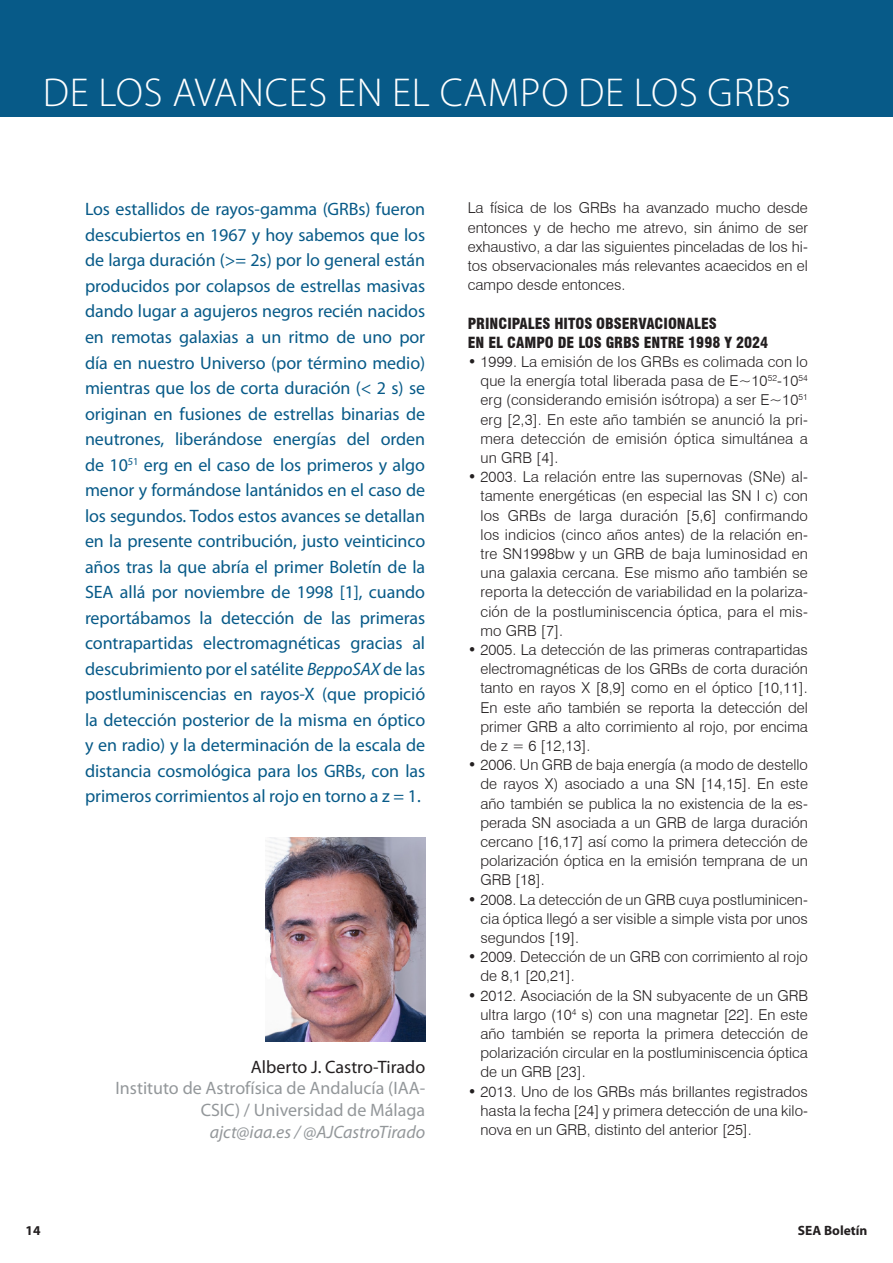
<style>
.page{position:relative;width:893px;height:1263px;background:#fff}
.page>*{position:absolute;margin:0;border:0;box-sizing:border-box;transform-origin:0 0}
.t1{font:300 40.5px "Myriad Pro";letter-spacing:.02em;color:#fff}
.Body_1{font:18px/25.5px "Myriad Pro";letter-spacing:-.005em;color:#075a88;text-align:justify}
.gray_body_text{font:18px/21.6px "Myriad Pro";color:#93979a;text-align:right}
.gray_body_text-2{font:italic 18px "Myriad Pro";color:#93979a}
.Body_1-2{font:18px "Myriad Pro";color:#231f20}
.Body_1-3{font:300 15px/19.2px "Swiss 721 BT";color:#231f20;text-align:justify}
.Body_1-4{font:900 condensed 15px "Swiss 721 BT";color:#231f20}
.t2{font:700 13.5px "Myriad Pro";color:#231f20}
.s1{font-style:italic}
</style>
<div class="page">
<div style="left:0;top:0;width:893px;height:117px;background:#075a88"></div>
<img style="left:266px;top:838px;width:159px;height:203px">
<p class="t1" style="left:43px;top:68px;width:749px">DE LOS AVANCES EN EL CAMPO DE LOS GRBs</p>
<p class="Body_1" style="left:85px;top:196px;width:342px">Los estallidos de rayos-gamma (GRBs) fueron descubiertos en 1967 y hoy sabemos que los de larga duración (&gt;= 2s) por lo general están producidos por colapsos de estrellas masivas dando lugar a agujeros negros recién nacidos en remotas galaxias a un ritmo de uno por día en nuestro Universo (por término medio) mientras que los de corta duración (&lt; 2 s) se originan en fusiones de estrellas binarias de neutrones, liberándose energías del orden de 10<sup>51</sup> erg en el caso de los primeros y algo menor y formándose lantánidos en el caso de los segundos. Todos estos avances se detallan en la presente contribución, justo veinticinco años tras la que abría el primer Boletín de la SEA allá por noviembre de 1998 [1], cuando reportábamos la detección de las primeras contrapartidas electromagnéticas gracias al descubrimiento por el satélite <span class="s1">BeppoSAX</span> de las postluminiscencias en rayos-X (que propició la detección posterior de la misma en óptico y en radio) y la determinación de la escala de distancia cosmológica para los GRBs, con las primeros corrimientos al rojo en torno a z = 1.</p>
<p class="Body_1-2" style="left:251px;top:1055px;width:176px">Alberto J. Castro-Tirado</p>
<p class="gray_body_text" style="left:115px;top:1077px;width:311px">Instituto de Astrofísica de Andalucía (IAA-<br>CSIC) / Universidad de Málaga</p>
<p class="gray_body_text-2" style="left:210px;top:1120px;width:217px">ajct@iaa.es / @AJCastroTirado</p>
<p class="Body_1-3" style="left:468px;top:198px;width:342px">La física de los GRBs ha avanzado mucho desde entonces y de hecho me atrevo, sin ánimo de ser exhaustivo, a dar las siguientes pinceladas de los hi&shy;tos observacionales más relevantes acaecidos en el campo desde entonces.</p>
<p class="Body_1-4" style="left:468px;top:314px;width:250px">PRINCIPALES HITOS OBSERVACIONALES</p>
<p class="Body_1-4" style="left:468px;top:333px;width:302px">EN EL CAMPO DE LOS GRBS ENTRE 1998 Y 2024</p>
<p class="Body_1-3" style="left:480px;top:352px;width:329px;text-indent:-13px">• 1999. La emisión de los GRBs es colimada con lo que la energía total liberada pasa de E~10<sup>52</sup>-10<sup>54 </sup>erg (considerando emisión isótropa) a ser E~10<sup>51 </sup>erg [2,3]. En este año también se anunció la pri&shy;mera detección de emisión óptica simultánea a un GRB [4].</p>
<p class="Body_1-3" style="left:480px;top:467px;width:329px;text-indent:-13px">• 2003. La relación entre las supernovas (SNe) al&shy;tamente energéticas (en especial las SN I c) con los GRBs de larga duración [5,6] confirmando los indicios (cinco años antes) de la relación en&shy;tre SN1998bw y un GRB de baja luminosidad en una galaxia cercana. Ese mismo año también se reporta la detección de variabilidad en la polariza&shy;ción de la postluminiscencia óptica, para el mis&shy;mo GRB [7].</p>
<p class="Body_1-3" style="left:480px;top:640px;width:329px;text-indent:-13px">• 2005. La detección de las primeras contrapartidas electromagnéticas de los GRBs de corta duración tanto en rayos X [8,9] como en el óptico [10,11].<br>En este año también se reporta la detección del primer GRB a alto corrimiento al rojo, por encima de z = 6 [12,13].</p>
<p class="Body_1-3" style="left:480px;top:755px;width:329px;text-indent:-13px">• 2006. Un GRB de baja energía (a modo de destello de rayos X) asociado a una SN [14,15]. En este año también se publica la no existencia de la es&shy;perada SN asociada a un GRB de larga duración cercano [16,17] así como la primera detección de polarización óptica en la emisión temprana de un GRB [18].</p>
<p class="Body_1-3" style="left:480px;top:890px;width:329px;text-indent:-13px">• 2008. La detección de un GRB cuya postluminicen&shy;cia óptica llegó a ser visible a simple vista por unos segundos [19].</p>
<p class="Body_1-3" style="left:480px;top:947px;width:329px;text-indent:-13px">• 2009. Detección de un GRB con corrimiento al rojo de 8,1 [20,21].</p>
<p class="Body_1-3" style="left:480px;top:986px;width:329px;text-indent:-13px">• 2012. Asociación de la SN subyacente de un GRB ultra largo (10<sup>4</sup> s) con una magnetar [22]. En este año también se reporta la primera detección de polarización circular en la postluminiscencia óptica de un GRB [23].</p>
<p class="Body_1-3" style="left:480px;top:1082px;width:329px;text-indent:-13px">• 2013. Uno de los GRBs más brillantes registrados hasta la fecha [24] y primera detección de una kilo&shy;nova en un GRB, distinto del anterior [25].</p>
<p class="t2" style="left:26px;top:1221px;width:16px">14</p>
<p class="t2" style="left:798px;top:1221px;width:71px">SEA Boletín</p>
</div>
